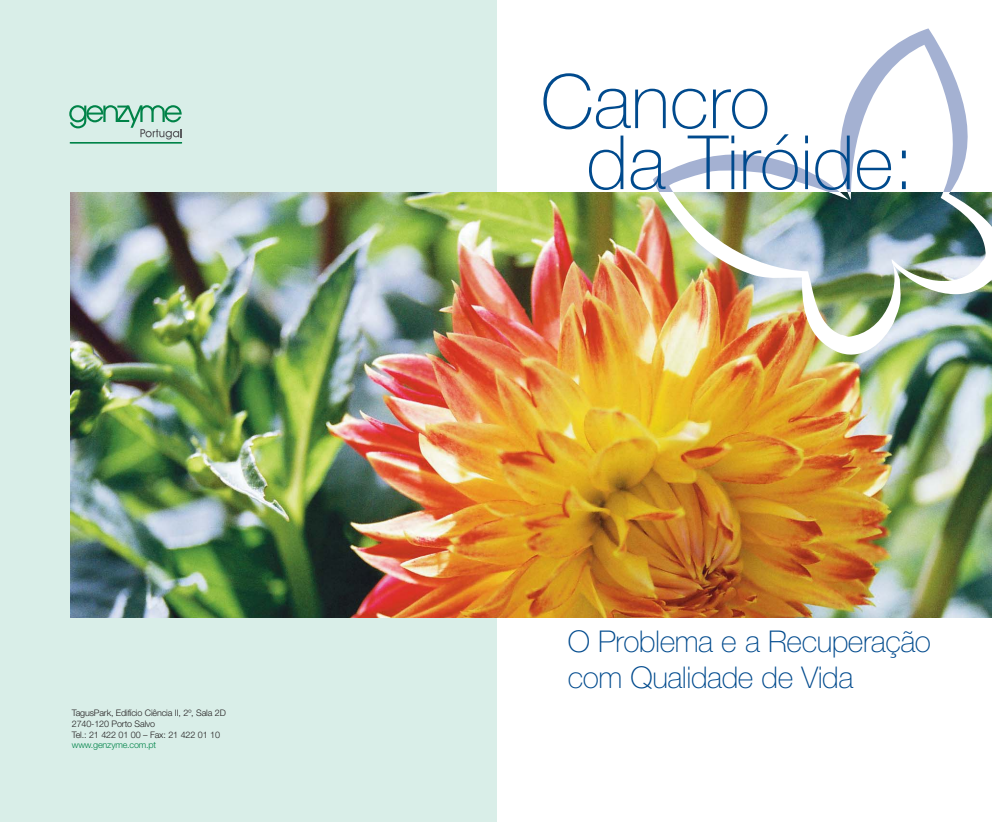
<style>
.page{position:relative;width:992px;height:822px;background:#fff}
.page>*{position:absolute;margin:0;border:0;box-sizing:border-box;transform-origin:0 0}
.t1{font:100 75px/61px "Helvetica Neue";color:#004a8d}
.t2{font:100 30px/36px "Helvetica Neue";letter-spacing:-.015em;color:#004a8d}
.t3{font:300 9px/10.8px "Helvetica Neue";letter-spacing:-.015em;color:#231f20}
.t4{font:300 9px "Helvetica Neue";letter-spacing:-.015em;color:#008348}
</style>
<div class="page">
<div style="left:0;top:0;width:496px;height:822px;background:#d9eee8"></div>
<hr style="left:70px;top:142px;width:112px;height:1px;background:#008348">
<svg style="left:69px;top:105px;width:113px;height:35px"></svg>
<img style="left:71px;top:193px;width:921px;height:425px">
<svg style="left:653px;top:28px;width:339px;height:279px"></svg>
<img style="left:653px;top:193px;width:249px;height:167px">
<p class="t3" style="left:72px;top:708px;width:156px">TagusPark, Edifício Ciência II, 2º, Sala 2D<br>2740-120 Porto Salvo<br>Tel.: 21 422 01 00 – Fax: 21 422 01 10</p>
<p class="t4" style="left:72px;top:742px;width:86px">www.genzyme.com.pt</p>
<h1 class="t1" style="left:587px;top:78px;width:329px;text-indent:-46px">Cancro<br>da Tiróide:</h1>
<h2 class="t2" style="left:568px;top:626px;width:365px">O Problema e a Recuperação com Qualidade de Vida</h2>
</div>
